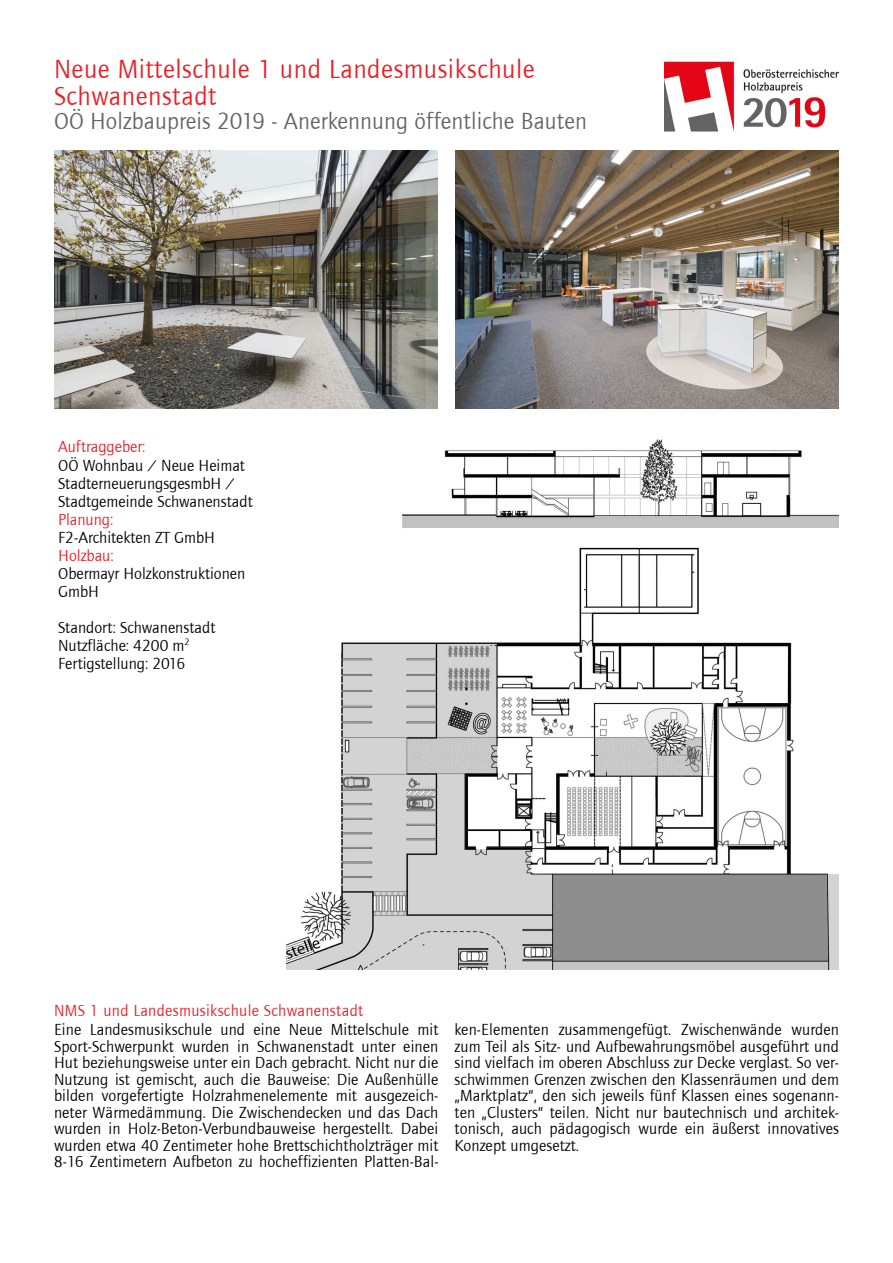
<style>
.page{position:relative;width:893px;height:1263px;background:#fff}
.page>*{position:absolute;margin:0;border:0;box-sizing:border-box;transform-origin:0 0}
.t1{font:27px/27px "Foundry Journal";letter-spacing:.02em;color:#ed1d24}
.t2{font:24px "Foundry Journal";letter-spacing:.005em;color:#636466}
.t3{font:16.5px/16.5px "Foundry Journal";color:#000}
.t4{font:16.5px "Foundry Journal";letter-spacing:.02em;color:#ed1d24}
.t5{font:16.5px "Foundry Journal";color:#ed1d24}
</style>
<div class="page">
<img style="left:664px;top:61px;width:175px;height:71px">
<img style="left:455px;top:151px;width:384px;height:257px">
<img style="left:54px;top:151px;width:384px;height:257px">
<img style="left:286px;top:547px;width:553px;height:422px">
<img style="left:402px;top:439px;width:437px;height:89px">
<h1 class="t1" style="left:54px;top:56px;width:482px">Neue Mittelschule 1 und Landesmusikschule<br>Schwanenstadt</h1>
<h2 class="t2" style="left:54px;top:108px;width:534px">OÖ Holzbaupreis 2019 - Anerkennung öffentliche Bauten</h2>
<p class="t5" style="left:58px;top:438px;width:89px">Auftraggeber:</p>
<p class="t3" style="left:58px;top:456px;width:196px;line-height:18px">OÖ Wohnbau / Neue Heimat<br>StadterneuerungsgesmbH /<br>Stadtgemeinde Schwanenstadt</p>
<p class="t5" style="left:58px;top:510px;width:57px">Planung:</p>
<p class="t3" style="left:58px;top:529px;width:158px">F2-Architekten ZT GmbH</p>
<p class="t5" style="left:58px;top:546px;width:57px">Holzbau:</p>
<p class="t3" style="left:58px;top:564px;width:189px;line-height:18px">Obermayr Holzkonstruktionen<br>GmbH</p>
<p class="t3" style="left:58px;top:618px;width:159px;line-height:18px">Standort: Schwanenstadt<br>Nutzfläche: 4200 m<sup>2<br></sup>Fertigstellung: 2016</p>
<p class="t4" style="left:54px;top:1001px;width:311px">NMS 1 und Landesmusikschule Schwanenstadt</p>
<p class="t3" style="left:54px;top:1022px;width:386px;text-align:justify">Eine Landesmusikschule und eine Neue Mittelschule mit Sport-Schwerpunkt wurden in Schwanenstadt unter einen Hut beziehungsweise unter ein Dach gebracht. Nicht nur die Nutzung ist gemischt, auch die Bauweise: Die Außenhülle bilden vorgefertigte Holzrahmenelemente mit ausgezeich&shy;neter Wärmedämmung. Die Zwischendecken und das Dach wurden in Holz-Beton-Verbundbauweise hergestellt. Dabei wurden etwa 40 Zentimeter hohe Brettschichtholzträger mit 8-16 Zentimetern Aufbeton zu hocheffizienten Platten-Bal-</p>
<p class="t3" style="left:455px;top:1022px;width:386px;text-align:justify">ken-Elementen zusammengefügt. Zwischenwände wurden zum Teil als Sitz- und Aufbewahrungsmöbel ausgeführt und sind vielfach im oberen Abschluss zur Decke verglast. So ver&shy;schwimmen Grenzen zwischen den Klassenräumen und dem „Marktplatz“, den sich jeweils fünf Klassen eines sogenann&shy;ten „Clusters“ teilen. Nicht nur bautechnisch und architek&shy;tonisch, auch pädagogisch wurde ein äußerst innovatives Konzept umgesetzt.</p>
</div>
